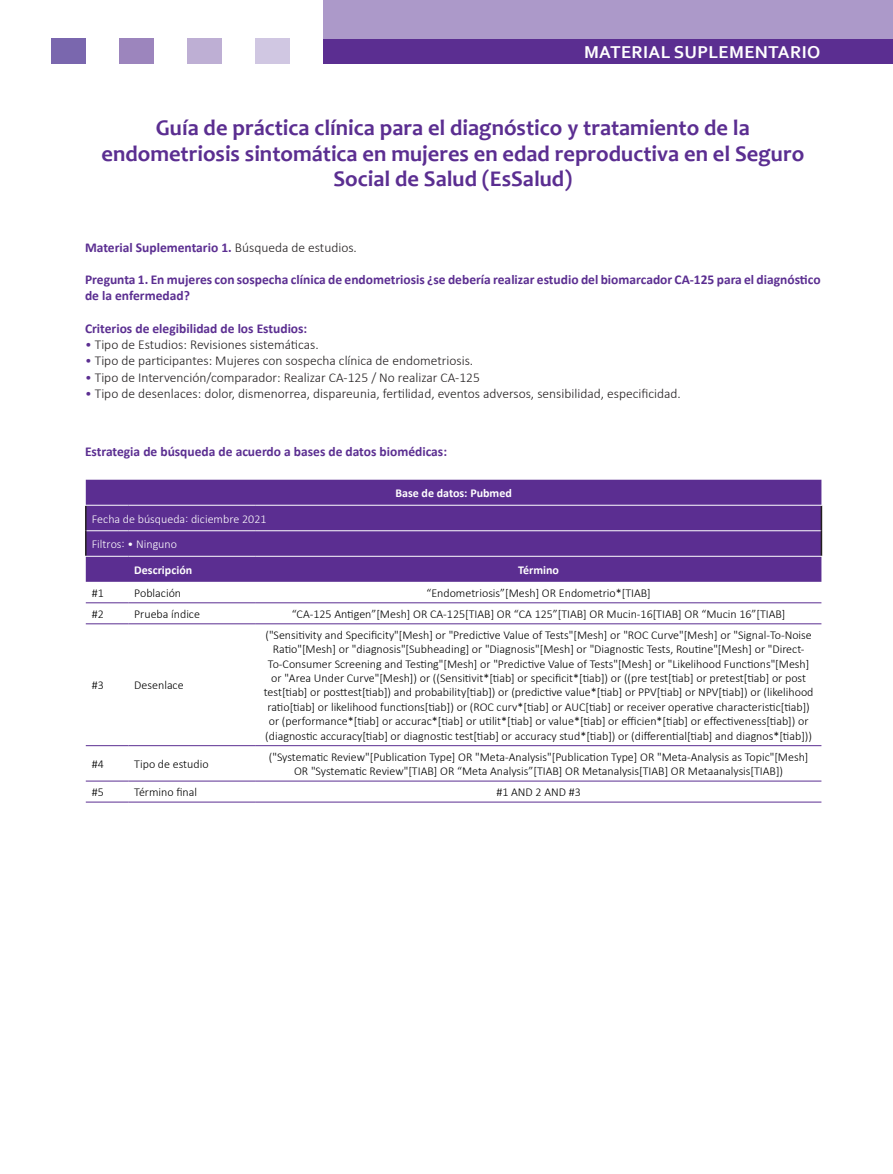
<style>
.page{position:relative;width:893px;height:1174px;background:#fff}
.page>*{position:absolute;margin:0;border:0;box-sizing:border-box;transform-origin:0 0}
.Capitulo_Titulo{font:700 22.5px/25.5px "Candara";color:#5b2e91;text-align:center}
.t1{font:700 18px "Corbel";letter-spacing:.02em;color:#fff}
.t2{font:300 13.5px "Calibri";color:#231f20}
.t3{font:700 13.5px/16.2px "Calibri";color:#5b2e91}
.t4{font:300 12px/14.4px "Calibri";color:#000;text-align:center}
.t5{font:300 12px "Calibri";color:#fff}
.t6{font:700 12px "Calibri";color:#fff}
.s1{font-weight:300;color:#231f20}
.s2{color:#5b2e91}
</style>
<div class="page">
<div style="left:51px;top:38px;width:34px;height:26px;background:#7a67ae"></div>
<div style="left:255px;top:38px;width:34px;height:26px;background:#d0c7e2"></div>
<div style="left:187px;top:38px;width:34px;height:26px;background:#beafd4"></div>
<div style="left:119px;top:38px;width:34px;height:26px;background:#9c85bd"></div>
<div style="left:323px;top:38px;width:570px;height:26px;background:#5b2e91"></div>
<div style="left:323px;top:0;width:570px;height:38px;background:#ac99c9"></div>
<div style="left:86px;top:480px;width:735px;height:102px;background:#5b2e91"></div>
<hr style="left:86px;top:602px;width:42px;height:1px;background:#5b2e91">
<hr style="left:128px;top:602px;width:128px;height:1px;background:#5b2e91">
<hr style="left:256px;top:602px;width:565px;height:1px;background:#5b2e91">
<hr style="left:86px;top:623px;width:42px;height:1px;background:#5b2e91">
<hr style="left:128px;top:623px;width:128px;height:1px;background:#5b2e91">
<hr style="left:256px;top:623px;width:565px;height:1px;background:#5b2e91">
<hr style="left:86px;top:745px;width:42px;height:1px;background:#5b2e91">
<hr style="left:128px;top:745px;width:128px;height:1px;background:#5b2e91">
<hr style="left:256px;top:745px;width:565px;height:1px;background:#5b2e91">
<hr style="left:86px;top:780px;width:42px;height:1px;background:#5b2e91">
<hr style="left:128px;top:780px;width:128px;height:1px;background:#5b2e91">
<hr style="left:256px;top:780px;width:565px;height:1px;background:#5b2e91">
<hr style="left:86px;top:801px;width:42px;height:1px;background:#5b2e91">
<hr style="left:128px;top:801px;width:128px;height:1px;background:#5b2e91">
<hr style="left:256px;top:801px;width:565px;height:1px;background:#5b2e91">
<hr style="left:85px;top:505px;width:2px;height:26px;background:#231f20">
<hr style="left:85px;top:531px;width:2px;height:25px;background:#231f20">
<svg style="left:821px;top:506px;width:1px;height:50px"></svg>
<hr style="left:85px;top:505px;width:43px;height:1px;background:#fff">
<hr style="left:128px;top:505px;width:128px;height:1px;background:#fff">
<hr style="left:256px;top:505px;width:566px;height:1px;background:#fff">
<hr style="left:87px;top:530px;width:41px;height:1px;background:#fff">
<hr style="left:128px;top:530px;width:128px;height:1px;background:#fff">
<hr style="left:256px;top:530px;width:565px;height:1px;background:#fff">
<hr style="left:85px;top:556px;width:43px;height:1px;background:#fff">
<hr style="left:128px;top:556px;width:128px;height:1px;background:#fff">
<hr style="left:256px;top:556px;width:566px;height:1px;background:#fff">
<h2 class="t1" style="left:584px;top:41px;width:238px">MATERIAL SUPLEMENTARIO</h2>
<p class="Capitulo_Titulo" style="left:101px;top:115px;width:704px">Guía de práctica clínica para el diagnóstico y tratamiento de la endometriosis sintomática en mujeres en edad reproductiva en el Seguro<br>Social de Salud (EsSalud)</p>
<p class="t3" style="left:85px;top:239px;width:273px">Material Suplementario 1. <span class="s1">Búsqueda de estudios.</span></p>
<p class="t3" style="left:85px;top:271px;width:737px">Pregunta 1. En mujeres con sospecha clínica de endometriosis ¿se debería realizar estudio del biomarcador CA-125 para el diagnóstico de la enfermedad?</p>
<p class="t3" style="left:85px;top:320px;width:224px">Criterios de elegibilidad de los Estudios:</p>
<p class="t2" style="left:85px;top:336px;width:235px"><span class="s2">•</span> Tipo de Estudios: Revisiones sistemáticas.</p>
<p class="t2" style="left:85px;top:352px;width:390px"><span class="s2">•</span> Tipo de participantes: Mujeres con sospecha clínica de endometriosis.</p>
<p class="t2" style="left:85px;top:369px;width:396px"><span class="s2">•</span> Tipo de Intervención/comparador: Realizar CA-125 / No realizar CA-125</p>
<p class="t2" style="left:85px;top:385px;width:597px"><span class="s2">•</span> Tipo de desenlaces: dolor, dismenorrea, dispareunia, fertilidad, eventos adversos, sensibilidad, especificidad.</p>
<p class="t3" style="left:85px;top:444px;width:364px">Estrategia de búsqueda de acuerdo a bases de datos biomédicas:</p>
<p class="t6" style="left:395px;top:484px;width:118px">Base de datos: Pubmed</p>
<p class="t5" style="left:92px;top:511px;width:176px">Fecha de búsqueda: diciembre 2021</p>
<p class="t5" style="left:92px;top:536px;width:87px">Filtros: • Ninguno</p>
<p class="t6" style="left:134px;top:561px;width:59px">Descripción</p>
<p class="t6" style="left:518px;top:561px;width:42px">Término</p>
<p class="t4" style="left:92px;top:585px;width:14px">#1</p>
<p class="t4" style="left:134px;top:585px;width:48px">Población</p>
<p class="t4" style="left:426px;top:585px;width:226px">“Endometriosis”[Mesh] OR Endometrio*[TIAB]</p>
<p class="t4" style="left:92px;top:606px;width:14px">#2</p>
<p class="t4" style="left:134px;top:606px;width:67px">Prueba índice</p>
<p class="t4" style="left:292px;top:606px;width:495px">“CA-125 Antigen”[Mesh] OR CA-125[TIAB] OR “CA 125”[TIAB] OR Mucin-16[TIAB] OR “Mucin 16”[TIAB]</p>
<p class="t4" style="left:92px;top:678px;width:14px">#3</p>
<p class="t4" style="left:134px;top:678px;width:51px">Desenlace</p>
<p class="t4" style="left:264px;top:627px;width:551px">("Sensitivity and Specificity"[Mesh] or "Predictive Value of Tests"[Mesh] or "ROC Curve"[Mesh] or "Signal-To-Noise Ratio"[Mesh] or "diagnosis"[Subheading] or "Diagnosis"[Mesh] or "Diagnostic Tests, Routine"[Mesh] or "Direct-To-Consumer Screening and Testing"[Mesh] or "Predictive Value of Tests"[Mesh] or "Likelihood Functions"[Mesh] or "Area Under Curve"[Mesh]) or ((Sensitivit*[tiab] or specificit*[tiab]) or ((pre test[tiab] or pretest[tiab] or post test[tiab] or posttest[tiab]) and probability[tiab]) or (predictive value*[tiab] or PPV[tiab] or NPV[tiab]) or (likelihood ratio[tiab] or likelihood functions[tiab]) or (ROC curv*[tiab] or AUC[tiab] or receiver operative characteristic[tiab]) or (performance*[tiab] or accurac*[tiab] or utilit*[tiab] or value*[tiab] or efficien*[tiab] or effectiveness[tiab]) or (diagnostic accuracy[tiab] or diagnostic test[tiab] or accuracy stud*[tiab]) or (differential[tiab] and diagnos*[tiab]))</p>
<p class="t4" style="left:92px;top:756px;width:14px">#4</p>
<p class="t4" style="left:134px;top:756px;width:76px">Tipo de estudio</p>
<p class="t4" style="left:269px;top:749px;width:541px">("Systematic Review"[Publication Type] OR "Meta-Analysis"[Publication Type] OR "Meta-Analysis as Topic"[Mesh]<br>OR "Systematic Review"[TIAB] OR “Meta Analysis”[TIAB] OR Metanalysis[TIAB] OR Metaanalysis[TIAB])</p>
<p class="t4" style="left:92px;top:784px;width:14px">#5</p>
<p class="t4" style="left:134px;top:784px;width:64px">Término final</p>
<p class="t4" style="left:496px;top:784px;width:86px">#1 AND 2 AND #3</p>
</div>
